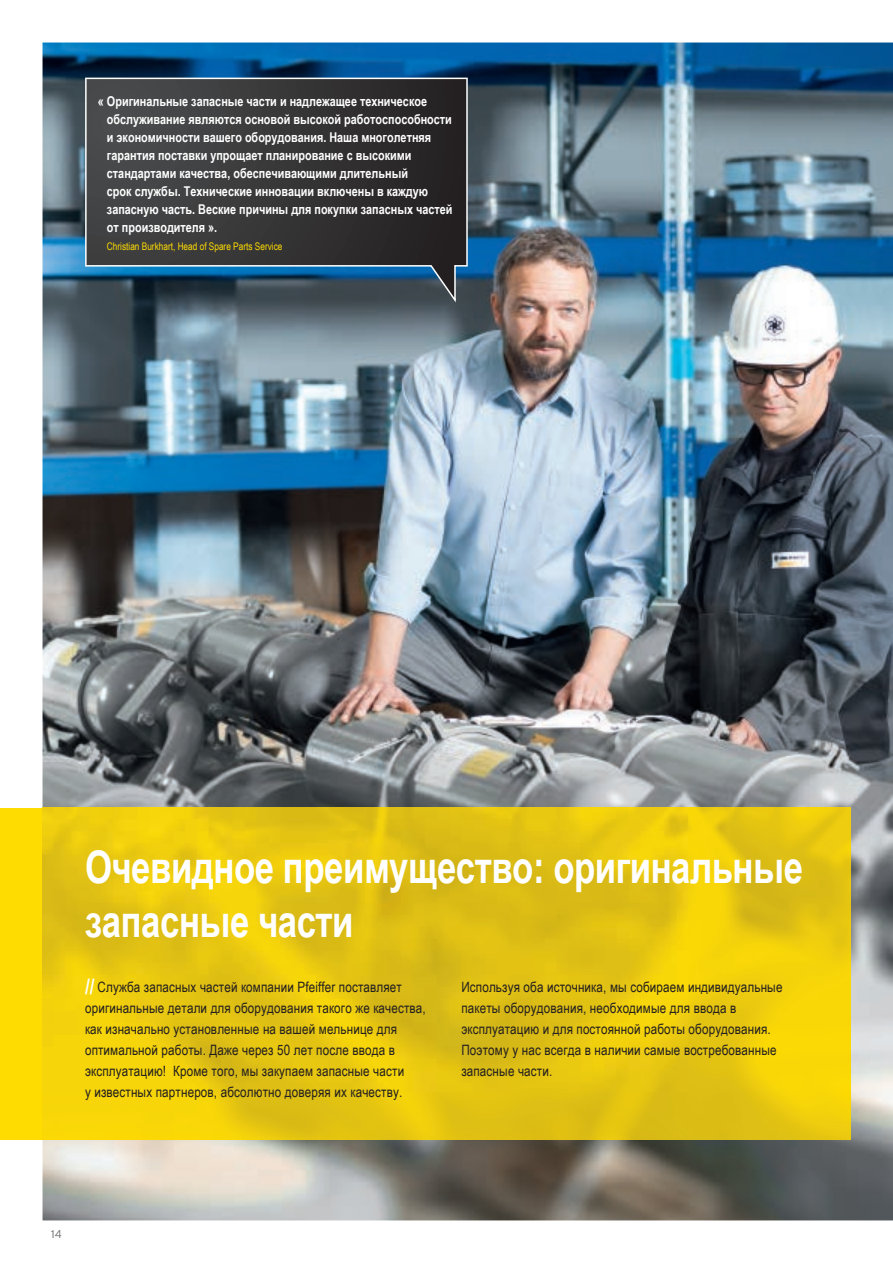
<style>
.page{position:relative;width:893px;height:1263px;background:#fff}
.page>*{position:absolute;margin:0;border:0;box-sizing:border-box;transform-origin:0 0}
.t1{font:700 45px/54px "Arial Narrow";letter-spacing:-.01em;color:#fff;scale:.94 1}
.t2{font:14.25px/21px "Arial Narrow";letter-spacing:.01em;color:#231f20}
.t3{font:700 13.5px/18px "Arial Narrow";color:#fff}
.t4{font:300 11.25px "Interstate";color:#6c6d70}
.t5{font:10.5px "Arial Narrow";color:#ffdc01;scale:.96 1}
.s1{font-weight:700;font-size:21px;color:#fff}
</style>
<div class="page">
<img style="left:43px;top:43px;width:850px;height:1177px">
<div style="left:0;top:808px;width:43px;height:332px;background:#ffdc01"></div>
<img style="left:43px;top:808px;width:807px;height:332px">
<svg style="left:85px;top:78px;width:383px;height:224px;background:#373d41"></svg>
<p class="t3" style="left:107px;top:92px;width:347px;text-indent:-9px">« Оригинальные запасные части и надлежащее техническое обслуживание являются основой высокой работоспособности и экономичности вашего оборудования. Наша многолетняя гарантия поставки упрощает планирование с высокими стандартами качества, обеспечивающими длительный<br>срок службы. Технические инновации включены в каждую запасную часть. Веские причины для покупки запасных частей от производителя ».</p>
<p class="t5" style="left:107px;top:239px;width:184px">Christian Burkhart, Head of Spare Parts Service</p>
<h1 class="t1" style="left:85px;top:838px;width:765px">Очевидное преимущество: оригинальные запасные части</h1>
<p class="t2" style="left:85px;top:976px;width:342px"><span class="s1">//</span> Служба запасных частей компании Pfeiffer поставляет оригинальные детали для оборудования такого же качества, как изначально установленные на вашей мельнице для оптимальной работы. Даже через 50 лет после ввода в эксплуатацию! Кроме того, мы закупаем запасные части<br>у известных партнеров, абсолютно доверяя их качеству.</p>
<p class="t2" style="left:461px;top:976px;width:323px">Используя оба источника, мы собираем индивидуальные пакеты оборудования, необходимые для ввода в эксплуатацию и для постоянной работы оборудования.<br>Поэтому у нас всегда в наличии самые востребованные запасные части.</p>
<p class="t4" style="left:51px;top:1228px;width:12px">14</p>
</div>
